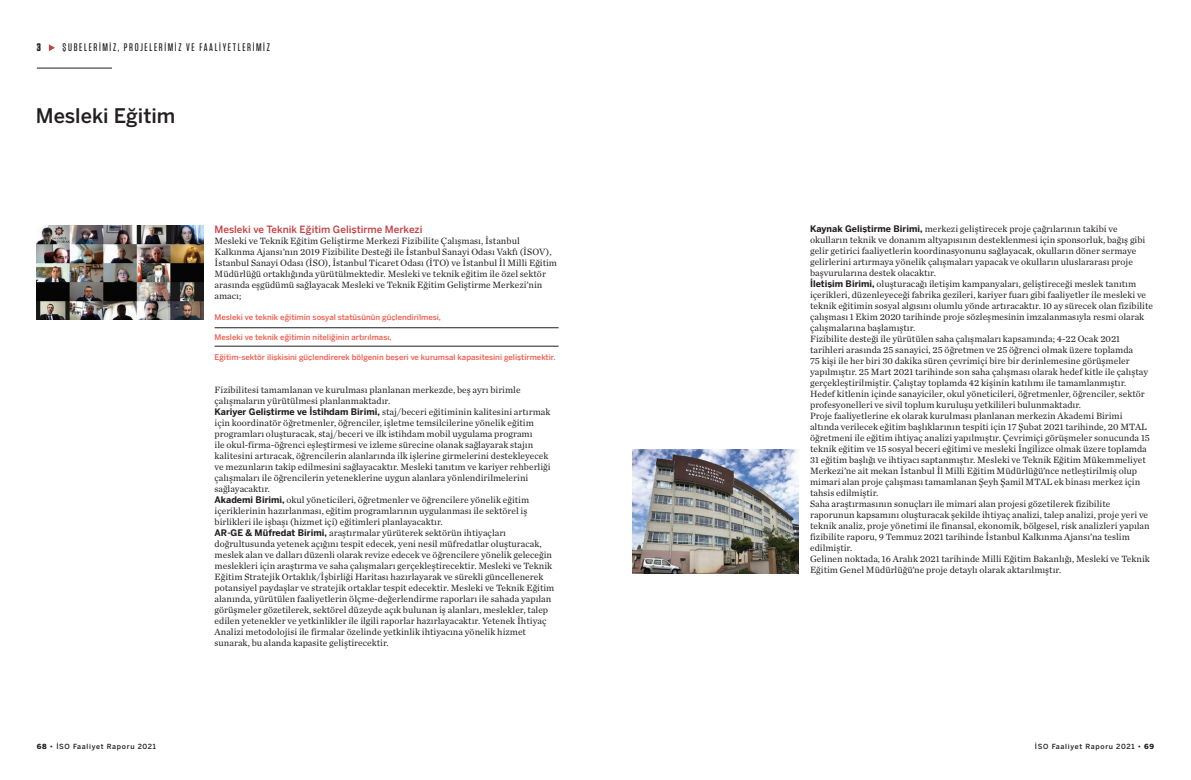
<style>
.page{position:relative;width:1191px;height:780px;background:#fff}
.page>*{position:absolute;margin:0;border:0;box-sizing:border-box;transform-origin:0 0}
.t1{font:500 20px "Benton Sans";color:#231f20}
.t2{font:500 11px "Tungsten";letter-spacing:.15em;color:#231f20}
.t3{font:700 11px "Tungsten";color:#231f20}
.t4{font:500 10px "Benton Sans";color:#c74046}
.t5{font:9.5px/11px "Chronicle Text G1";letter-spacing:.005em;color:#231f20}
.t6{font:500 7.8px "Benton Sans";color:#f15e50}
.t7{font:500 7px "Benton Sans";letter-spacing:.1em;color:#231f20}
.s1{font-family:"Benton Sans";font-weight:700;font-size:9px}
.s2{font-weight:900}
</style>
<div class="page">
<svg style="left:49px;top:44px;width:6px;height:7px"></svg>
<hr style="left:37px;top:68px;width:75px;height:1px;background:#231f20">
<img style="left:37px;top:225px;width:166px;height:94px">
<hr style="left:214px;top:327px;width:344px;height:1px;background:#231f20">
<hr style="left:214px;top:346px;width:344px;height:1px;background:#231f20">
<img style="left:632px;top:449px;width:166px;height:124px">
<p class="t3" style="left:37px;top:42px;width:6px">3</p>
<p class="t2" style="left:63px;top:42px;width:209px">ŞUBELERİMİZ, PROJELERİMİZ VE FAALİYETLERİMİZ</p>
<p class="t1" style="left:36px;top:103px;width:141px">Mesleki Eğitim</p>
<p class="t4" style="left:214px;top:223px;width:209px">Mesleki ve Teknik Eğitim Geliştirme Merkezi</p>
<p class="t5" style="left:214px;top:235px;width:344px">Mesleki ve Teknik Eğitim Geliştirme Merkezi Fizibilite Çalışması, İstanbul Kalkınma Ajansı’nın 2019 Fizibilite Desteği ile İstanbul Sanayi Odası Vakfı (İSOV), İstanbul Sanayi Odası (İSO), İstanbul Ticaret Odası (İTO) ve İstanbul İl Milli Eğitim Müdürlüğü ortaklığında yürütülmektedir. Mesleki ve teknik eğitim ile özel sektör arasında eşgüdümü sağlayacak Mesleki ve Teknik Eğitim Geliştirme Merkezi’nin amacı;</p>
<p class="t6" style="left:214px;top:312px;width:228px">Mesleki ve teknik eğitimin sosyal statüsünün güçlendirilmesi,</p>
<p class="t6" style="left:214px;top:332px;width:179px">Mesleki ve teknik eğitimin niteliğinin artırılması,</p>
<p class="t6" style="left:214px;top:352px;width:342px">Eğitim-sektör ilişkisini güçlendirerek bölgenin beşeri ve kurumsal kapasitesini geliştirmektir.</p>
<p class="t5" style="left:214px;top:384px;width:307px">Fizibilitesi tamamlanan ve kurulması planlanan merkezde, beş ayrı birimle çalışmaların yürütülmesi planlanmaktadır.</p>
<p class="t5" style="left:214px;top:406px;width:337px"><span class="s1">Kariyer Geliştirme ve İstihdam Birimi,</span> staj/beceri eğitiminin kalitesini artırmak için koordinatör öğretmenler, öğrenciler, işletme temsilcilerine yönelik eğitim programları oluşturacak, staj/beceri ve ilk istihdam mobil uygulama programı<br>ile okul-firma-öğrenci eşleştirmesi ve izleme sürecine olanak sağlayarak stajın kalitesini artıracak, öğrencilerin alanlarında ilk işlerine girmelerini destekleyecek ve mezunların takip edilmesini sağlayacaktır. Mesleki tanıtım ve kariyer rehberliği çalışmaları ile öğrencilerin yeteneklerine uygun alanlara yönlendirilmelerini sağlayacaktır.</p>
<p class="t5" style="left:214px;top:494px;width:316px"><span class="s1">Akademi Birimi,</span> okul yöneticileri, öğretmenler ve öğrencilere yönelik eğitim içeriklerinin hazırlanması, eğitim programlarının uygulanması ile sektörel iş birlikleri ile işbaşı (hizmet içi) eğitimleri planlayacaktır.</p>
<p class="t5" style="left:214px;top:527px;width:341px"><span class="s1">AR-GE &amp; Müfredat Birimi,</span> araştırmalar yürüterek sektörün ihtiyaçları doğrultusunda yetenek açığını tespit edecek, yeni nesil müfredatlar oluşturacak, meslek alan ve dalları düzenli olarak revize edecek ve öğrencilere yönelik geleceğin meslekleri için araştırma ve saha çalışmaları gerçekleştirecektir. Mesleki ve Teknik Eğitim Stratejik Ortaklık/İşbirliği Haritası hazırlayarak ve sürekli güncellenerek potansiyel paydaşlar ve stratejik ortaklar tespit edecektir. Mesleki ve Teknik Eğitim alanında, yürütülen faaliyetlerin ölçme-değerlendirme raporları ile sahada yapılan görüşmeler gözetilerek, sektörel düzeyde açık bulunan iş alanları, meslekler, talep edilen yetenekler ve yetkinlikler ile ilgili raporlar hazırlayacaktır. Yetenek İhtiyaç Analizi metodolojisi ile firmalar özelinde yetkinlik ihtiyacına yönelik hizmet sunarak, bu alanda kapasite geliştirecektir.</p>
<p class="t5" style="left:810px;top:223px;width:337px"><span class="s1">Kaynak Geliştirme Birimi,</span> merkezi geliştirecek proje çağrılarının takibi ve okulların teknik ve donanım altyapısının desteklenmesi için sponsorluk, bağış gibi gelir getirici faaliyetlerin koordinasyonunu sağlayacak, okulların döner sermaye gelirlerini artırmaya yönelik çalışmaları yapacak ve okulların uluslararası proje başvurularına destek olacaktır.</p>
<p class="t5" style="left:810px;top:278px;width:344px"><span class="s1">İletişim Birimi,</span> oluşturacağı iletişim kampanyaları, geliştireceği meslek tanıtım içerikleri, düzenleyeceği fabrika gezileri, kariyer fuarı gibi faaliyetler ile mesleki ve teknik eğitimin sosyal algısını olumlu yönde artıracaktır. 10 ay sürecek olan fizibilite çalışması 1 Ekim 2020 tarihinde proje sözleşmesinin imzalanmasıyla resmi olarak çalışmalarına başlamıştır.</p>
<p class="t5" style="left:810px;top:333px;width:339px">Fizibilite desteği ile yürütülen saha çalışmaları kapsamında; 4-22 Ocak 2021 tarihleri arasında 25 sanayici, 25 öğretmen ve 25 öğrenci olmak üzere toplamda<br>75 kişi ile her biri 30 dakika süren çevrimiçi bire bir derinlemesine görüşmeler yapılmıştır. 25 Mart 2021 tarihinde son saha çalışması olarak hedef kitle ile çalıştay gerçekleştirilmiştir. Çalıştay toplamda 42 kişinin katılımı ile tamamlanmıştır.<br>Hedef kitlenin içinde sanayiciler, okul yöneticileri, öğretmenler, öğrenciler, sektör profesyonelleri ve sivil toplum kuruluşu yetkilileri bulunmaktadır.</p>
<p class="t5" style="left:810px;top:410px;width:341px">Proje faaliyetlerine ek olarak kurulması planlanan merkezin Akademi Birimi altında verilecek eğitim başlıklarının tespiti için 17 Şubat 2021 tarihinde, 20 MTAL öğretmeni ile eğitim ihtiyaç analizi yapılmıştır. Çevrimiçi görüşmeler sonucunda 15 teknik eğitim ve 15 sosyal beceri eğitimi ve mesleki İngilizce olmak üzere toplamda 31 eğitim başlığı ve ihtiyacı saptanmıştır. Mesleki ve Teknik Eğitim Mükemmeliyet Merkezi’ne ait mekan İstanbul İl Milli Eğitim Müdürlüğü’nce netleştirilmiş olup mimari alan proje çalışması tamamlanan Şeyh Şamil MTAL ek binası merkez için tahsis edilmiştir.</p>
<p class="t5" style="left:810px;top:498px;width:341px">Saha araştırmasının sonuçları ile mimari alan projesi gözetilerek fizibilite raporunun kapsamını oluşturacak şekilde ihtiyaç analizi, talep analizi, proje yeri ve teknik analiz, proje yönetimi ile finansal, ekonomik, bölgesel, risk analizleri yapılan fizibilite raporu, 9 Temmuz 2021 tarihinde İstanbul Kalkınma Ajansı’na teslim edilmiştir.</p>
<p class="t5" style="left:810px;top:553px;width:341px">Gelinen noktada, 16 Aralık 2021 tarihinde Milli Eğitim Bakanlığı, Mesleki ve Teknik<br>Eğitim Genel Müdürlüğü’ne proje detaylı olarak aktarılmıştır.</p>
<p class="t7" style="left:37px;top:742px;width:121px"><span class="s2">68</span> • İSO Faaliyet Raporu 2021</p>
<p class="t7" style="left:1035px;top:742px;width:121px">İSO Faaliyet Raporu 2021 • <span class="s2">69</span></p>
</div>
